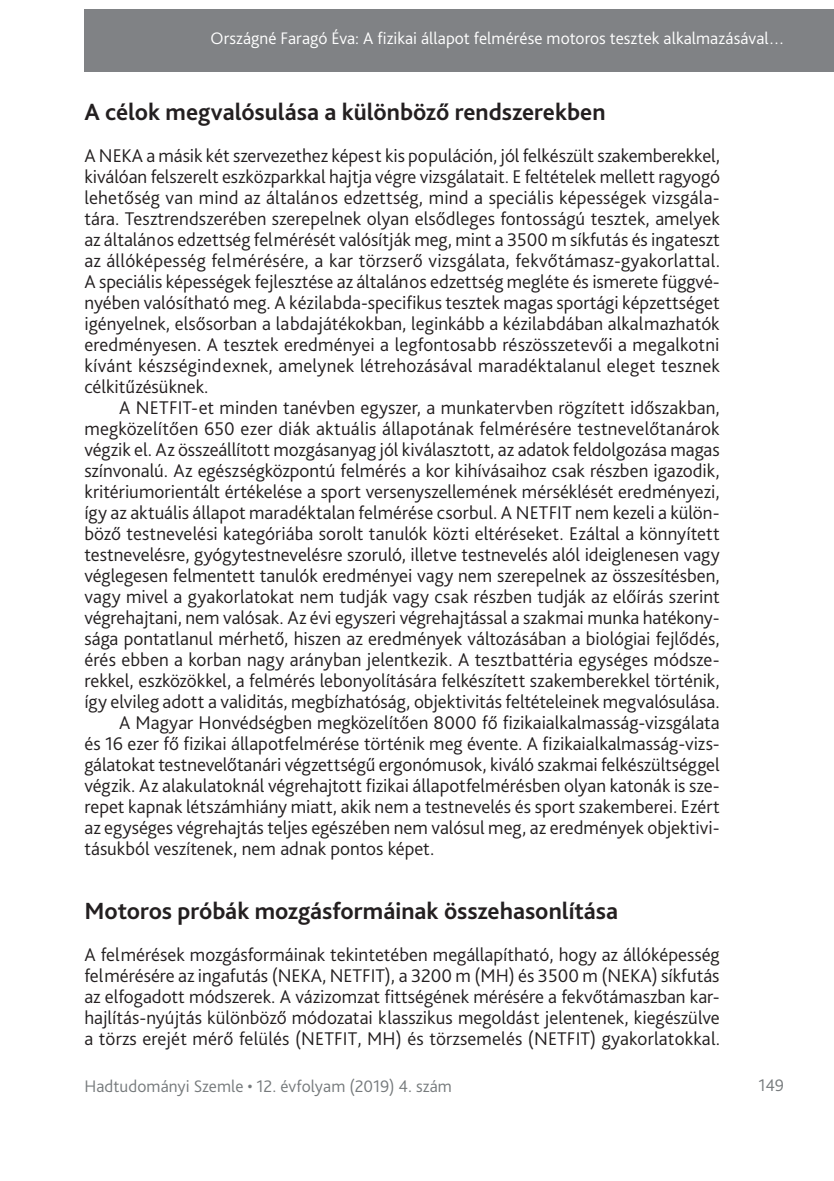
<style>
.page{position:relative;width:834px;height:1181px;background:#fff}
.page>*{position:absolute;margin:0;border:0;box-sizing:border-box;transform-origin:0 0}
._1_1__Head{font:700 24.5px "Bliss Pro";color:#231f20}
._1__Body_copy{font:300 19.25px/21px "Bliss Pro";color:#231f20;text-align:justify}
._2__Body_copy_1st_pa{font:300 19.25px/21px "Bliss Pro";color:#231f20;text-align:justify}
.t1{font:300 17.5px "Bliss Pro";letter-spacing:.005em;color:#fff}
.t2{font:300 17.5px "Bliss Pro";color:#767a7c}
</style>
<div class="page">
<div style="left:84px;top:9px;width:749px;height:63px;background:#808285"></div>
<p class="t1" style="left:210px;top:27px;width:575px">Országné Faragó Éva: A fizikai állapot felmérése motoros tesztek alkalmazásával…</p>
<p class="_1_1__Head" style="left:84px;top:97px;width:522px">A célok megvalósulása a különböző rendszerekben</p>
<p class="_2__Body_copy_1st_pa" style="left:84px;top:145px;width:637px">A NEKA a másik két szervezethez képest kis populáción, jól felkészült szakemberekkel, kiválóan felszerelt eszközparkkal hajtja végre vizsgálatait. E feltételek mellett ragyogó lehetőség van mind az általános edzettség, mind a speciális képességek vizsgála&shy;tára. Tesztrendszerében szerepelnek olyan elsődleges fontosságú tesztek, amelyek az általános edzettség felmérését valósítják meg, mint a 3500 m síkfutás és ingateszt az állóképesség felmérésére, a kar törzserő vizsgálata, fekvőtámasz-gyakorlattal.<br>A speciális képességek fejlesztése az általános edzettség megléte és ismerete függvé&shy;nyében valósítható meg. A kézilabda-specifikus tesztek magas sportági képzettséget igényelnek, elsősorban a labdajátékokban, leginkább a kézilabdában alkalmazhatók eredményesen. A tesztek eredményei a legfontosabb részösszetevői a megalkotni kívánt készségindexnek, amelynek létrehozásával maradéktalanul eleget tesznek célkitűzésüknek.</p>
<p class="_1__Body_copy" style="left:84px;top:397px;width:637px;text-indent:35px">A NETFIT-et minden tanévben egyszer, a munkatervben rögzített időszakban, megközelítően 650 ezer diák aktuális állapotának felmérésére testnevelőtanárok végzik el. Az összeállított mozgásanyag jól kiválasztott, az adatok feldolgozása magas színvonalú. Az egészségközpontú felmérés a kor kihívásaihoz csak részben igazodik, kritériumorientált értékelése a sport versenyszellemének mérséklését eredményezi, így az aktuális állapot maradéktalan felmérése csorbul. A NETFIT nem kezeli a külön&shy;böző testnevelési kategóriába sorolt tanulók közti eltéréseket. Ezáltal a könnyített testnevelésre, gyógytestnevelésre szoruló, illetve testnevelés alól ideiglenesen vagy véglegesen felmentett tanulók eredményei vagy nem szerepelnek az összesítésben, vagy mivel a gyakorlatokat nem tudják vagy csak részben tudják az előírás szerint végrehajtani, nem valósak. Az évi egyszeri végrehajtással a szakmai munka hatékony&shy;sága pontatlanul mérhető, hiszen az eredmények változásában a biológiai fejlődés, érés ebben a korban nagy arányban jelentkezik. A tesztbattéria egységes módsze&shy;rekkel, eszközökkel, a felmérés lebonyolítására felkészített szakemberekkel történik, így elvileg adott a validitás, megbízhatóság, objektivitás feltételeinek megvalósulása.</p>
<p class="_1__Body_copy" style="left:84px;top:712px;width:637px;text-indent:35px">A Magyar Honvédségben megközelítően 8000 fő fizikaialkalmasság-vizsgálata és 16 ezer fő fizikai állapotfelmérése történik meg évente. A fizikaialkalmasság-vizs&shy;gálatokat testnevelőtanári végzettségű ergonómusok, kiváló szakmai felkészültséggel végzik. Az alakulatoknál végrehajtott fizikai állapotfelmérésben olyan katonák is sze&shy;repet kapnak létszámhiány miatt, akik nem a testnevelés és sport szakemberei. Ezért az egységes végrehajtás teljes egészében nem valósul meg, az eredmények objektivi&shy;tásukból veszítenek, nem adnak pontos képet.</p>
<p class="_1_1__Head" style="left:84px;top:895px;width:535px">Motoros próbák mozgásformáinak összehasonlítása</p>
<p class="_2__Body_copy_1st_pa" style="left:84px;top:943px;width:637px">A felmérések mozgásformáinak tekintetében megállapítható, hogy az állóképesség felmérésére az ingafutás (NEKA, NETFIT), a 3200 m (MH) és 3500 m (NEKA) síkfutás az elfogadott módszerek. A vázizomzat fittségének mérésére a fekvőtámaszban kar&shy;hajlítás-nyújtás különböző módozatai klasszikus megoldást jelentenek, kiegészülve a törzs erejét mérő felülés (NETFIT, MH) és törzsemelés (NETFIT) gyakorlatokkal.</p>
<p class="t2" style="left:84px;top:1075px;width:369px">Hadtudományi Szemle • 12. évfolyam (2019) 4. szám</p>
<p class="t2" style="left:758px;top:1074px;width:27px">149</p>
</div>
